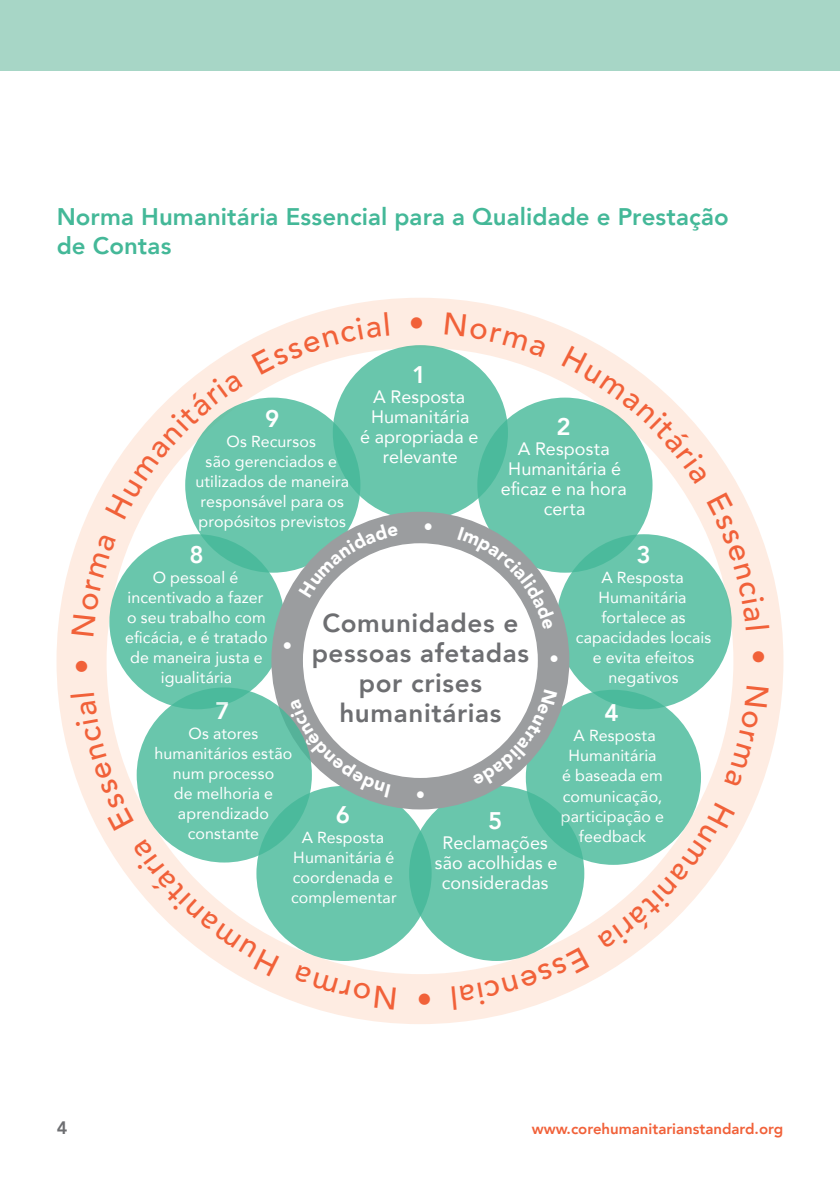
<style>
.page{position:relative;width:840px;height:1191px;background:#fff}
.page>*{position:absolute;margin:0;border:0;box-sizing:border-box;transform-origin:0 0}
.t1{font:500 31.4px "Avenir";color:#f16139}
.t2{font:800 26px/30px "Avenir";letter-spacing:.025em;color:#6d6e71;text-align:center}
.t3{font:800 24px/28.8px "Avenir";letter-spacing:.005em;color:#44b898}
.t4{font:800 24px "Avenir";color:#fff}
.t5{font:18px/20px "Avenir";letter-spacing:.005em;color:#fff;text-align:center}
.t6{font:800 18px "Avenir";color:#6d6e71}
.t7{font:16px/20px "Avenir";letter-spacing:.005em;color:#fff;text-align:center}
.t8{font:800 15px "Avenir";color:#f16139}
</style>
<div class="page">
<div style="left:0;top:0;width:839px;height:71px;background:#a7d6c6"></div>
<div style="left:56px;top:298px;width:727px;height:726px;border:50px solid #feece2;border-radius:50%"></div>
<div style="left:332px;top:345px;width:175px;height:175px;background:#69c6ac;border-radius:50%"></div>
<div style="left:256px;top:786px;width:175px;height:175px;background:#69c6ac;border-radius:50%"></div>
<svg style="left:409px;top:786px;width:175px;height:175px;background:#67c5ab"></svg>
<svg style="left:477px;top:397px;width:175px;height:175px;background:#67c5ab"></svg>
<div style="left:556px;top:534px;width:175px;height:175px;background:#69c6ac;border-radius:50%"></div>
<div style="left:109px;top:534px;width:175px;height:175px;background:#69c6ac;border-radius:50%"></div>
<svg style="left:185px;top:397px;width:175px;height:175px;background:#66c4aa"></svg>
<svg style="left:525px;top:690px;width:175px;height:175px;background:#65c4aa"></svg>
<div style="left:271px;top:512px;width:298px;height:297px;border:32px solid #9b9d9f;border-radius:50%"></div>
<svg style="left:137px;top:687px;width:175px;height:175px;background:#66c4aa"></svg>
<svg style="left:71px;top:534px;width:45px;height:102px;background:#f6eae0"></svg>
<svg style="left:105px;top:373px;width:138px;height:146px"></svg>
<svg style="left:251px;top:311px;width:138px;height:63px"></svg>
<svg style="left:444px;top:312px;width:102px;height:45px;background:#faece2"></svg>
<svg style="left:561px;top:346px;width:146px;height:138px"></svg>
<svg style="left:706px;top:492px;width:63px;height:138px"></svg>
<svg style="left:723px;top:685px;width:45px;height:102px;background:#feede4"></svg>
<svg style="left:597px;top:802px;width:138px;height:146px"></svg>
<svg style="left:451px;top:947px;width:138px;height:63px"></svg>
<svg style="left:418px;top:993px;width:12px;height:12px"></svg>
<svg style="left:294px;top:965px;width:101px;height:44px;background:#feede4"></svg>
<svg style="left:132px;top:839px;width:147px;height:137px"></svg>
<svg style="left:70px;top:693px;width:64px;height:137px"></svg>
<svg style="left:76px;top:660px;width:11px;height:11px"></svg>
<svg style="left:298px;top:524px;width:100px;height:73px"></svg>
<svg style="left:424px;top:523px;width:7px;height:7px"></svg>
<svg style="left:457px;top:526px;width:96px;height:104px"></svg>
<svg style="left:550px;top:655px;width:7px;height:7px"></svg>
<svg style="left:472px;top:689px;width:85px;height:96px"></svg>
<svg style="left:417px;top:791px;width:6px;height:7px"></svg>
<svg style="left:290px;top:699px;width:100px;height:98px"></svg>
<svg style="left:283px;top:642px;width:8px;height:7px"></svg>
<h3 class="t3" style="left:57px;top:203px;width:673px">Norma Humanitária Essencial para a Qualidade e Prestação de Contas</h3>
<h1 class="t1" style="left:408px;top:296px;width:18px">•</h1>
<h3 class="t4" style="left:265px;top:399px;width:16px">9</h3>
<p class="t7" style="left:195px;top:430px;width:155px">Os Recursos<br>são gerenciados e utilizados de maneira responsável para os propósitos previstos</p>
<h3 class="t4" style="left:412px;top:355px;width:16px">1</h3>
<p class="t5" style="left:360px;top:386px;width:120px">A Resposta<br>Humanitária<br>é apropriada e relevante</p>
<h3 class="t4" style="left:556px;top:408px;width:16px">2</h3>
<p class="t5" style="left:500px;top:438px;width:127px">A Resposta<br>Humanitária é eficaz e na hora certa</p>
<h3 class="t4" style="left:189px;top:536px;width:16px">8</h3>
<p class="t7" style="left:125px;top:567px;width:144px">O pessoal é incentivado a fazer o seu trabalho com eficácia, e é tratado de maneira justa e igualitária</p>
<h3 class="t4" style="left:636px;top:536px;width:16px">3</h3>
<p class="t7" style="left:575px;top:567px;width:137px">A Resposta<br>Humanitária fortalece as capacidades locais e evita efeitos negativos</p>
<h2 class="t2" style="left:311px;top:607px;width:219px">Comunidades e pessoas afetadas por crises humanitárias</h2>
<h3 class="t4" style="left:215px;top:692px;width:16px">7</h3>
<p class="t7" style="left:154px;top:723px;width:139px">Os atores humanitários estão num processo<br>de melhoria e aprendizado constante</p>
<h3 class="t4" style="left:604px;top:694px;width:16px">4</h3>
<p class="t7" style="left:560px;top:725px;width:105px">A Resposta<br>Humanitária<br>é baseada em comunicação, participação e feedback</p>
<h3 class="t4" style="left:335px;top:796px;width:16px">6</h3>
<p class="t7" style="left:291px;top:827px;width:107px">A Resposta<br>Humanitária é coordenada e complementar</p>
<h3 class="t4" style="left:488px;top:802px;width:16px">5</h3>
<p class="t5" style="left:434px;top:832px;width:124px">Reclamações são acolhidas e consideradas</p>
<h1 class="t1" style="left:785px;top:649px;width:18px;rotate:90deg">•</h1>
<p class="t6" style="left:57px;top:1114px;width:12px">4</p>
<p class="t8" style="left:531px;top:1117px;width:253px">www.corehumanitarianstandard.org</p>
</div>
